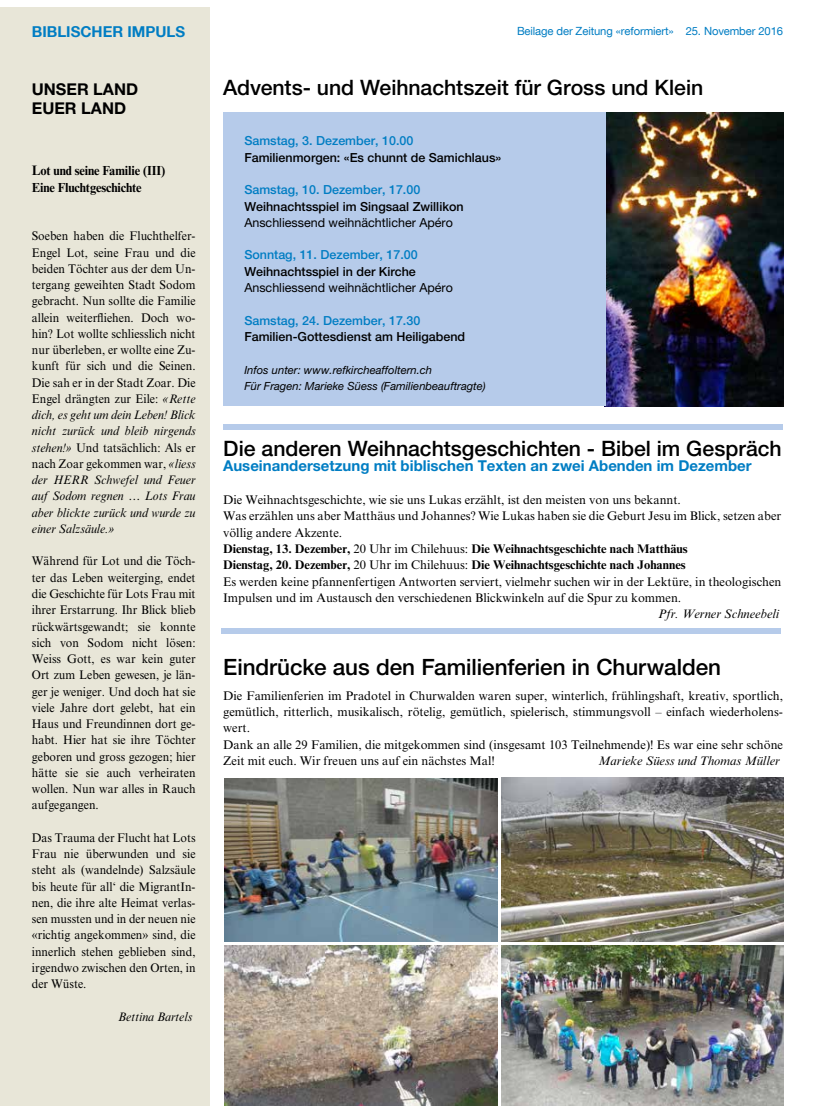
<style>
.page{position:relative;width:815px;height:1106px;background:#fff}
.page>*{position:absolute;margin:0;border:0;box-sizing:border-box;transform-origin:0 0}
.t1{font:500 22.5px "Helvetica Neue LT Pro";letter-spacing:-.005em;color:#000}
.t2{font:500 21.25px "Helvetica Neue LT Pro";color:#000}
.t3{font:700 16.25px/18.8px "Helvetica Neue LT Pro";color:#000}
.t4{font:700 15px "Helvetica Neue LT Pro";color:#007dc3}
.t5{font:700 15px "Helvetica Neue LT Com";color:#007dc3}
.t6{font:700 13.12px/16.2px "Times NRMT Pro";letter-spacing:-.01em;color:#000;scale:.95 1}
.t7{font:12.5px/16.2px "Times NRMT Pro";color:#000;text-align:justify;scale:.95 1}
.t8{font:12.5px/16.2px "Times NRMT Pro";color:#000}
.t9{font:500 12.5px "Helvetica Neue LT Pro";color:#000}
.t10{font:500 12.5px "Helvetica Neue LT Pro";color:#007dc3}
.t11{font:12.5px "Helvetica Neue LT Pro";color:#000}
.t12{font:italic 12.5px "Times NRMT Pro";color:#000}
.t13{font:italic 12.5px "Times NRMT Pro";color:#000;scale:.95 1}
.t14{font:italic 11.25px/16.2px "Helvetica Neue LT Pro";color:#000}
.t15{font:11.25px "Helvetica Neue LT Com";letter-spacing:-.01em;color:#007dc3}
.s1{font-size:13.75px}
.s2{font-style:italic}
.s3{font-weight:700}
</style>
<div class="page">
<div style="left:0;top:8px;width:209px;height:1098px;background:#e8e6d8"></div>
<div style="left:222px;top:628px;width:559px;height:5px;background:#b6cbea"></div>
<img style="left:606px;top:113px;width:177px;height:293px">
<img style="left:224px;top:778px;width:273px;height:163px">
<div style="left:223px;top:113px;width:383px;height:293px;background:#b6cbea"></div>
<img style="left:501px;top:945px;width:282px;height:161px">
<img style="left:501px;top:777px;width:282px;height:164px">
<img style="left:224px;top:945px;width:273px;height:161px">
<div style="left:223px;top:425px;width:560px;height:5px;background:#b6cbea"></div>
<p class="t5" style="left:32px;top:23px;width:155px">BIBLISCHER IMPULS</p>
<h3 class="t3" style="left:32px;top:80px;width:108px">UNSER LAND<br>EUER LAND</h3>
<p class="t6" style="left:32px;top:163px;width:142px"><span class="s1">L</span>ot und seine Familie (III)<br>Eine Fluchtgeschichte</p>
<p class="t7" style="left:32px;top:229px;width:174px">Soeben haben die Fluchthelfer-Engel Lot, seine Frau und die beiden Töchter aus der dem Un&shy;tergang geweihten Stadt Sodom gebracht. Nun sollte die Familie allein weiterfliehen. Doch wo&shy;hin? Lot wollte schliesslich nicht nur überleben, er wollte eine Zu&shy;kunft für sich und die Seinen.<br>Die sah er in der Stadt Zoar. Die Engel drängten zur Eile: <span class="s2">«Rette dich, es geht um dein Leben! Blick nicht zurück und bleib nirgends stehen!»</span> Und tatsächlich: Als er nach Zoar gekommen war, <span class="s2">«liess der HERR Schwefel und Feuer auf Sodom regnen … Lots Frau aber blickte zurück und wurde zu einer Salzsäule.»</span></p>
<p class="t7" style="left:32px;top:554px;width:174px">Während für Lot und die Töch&shy;ter das Leben weiterging, endet die Geschichte für Lots Frau mit ihrer Erstarrung. Ihr Blick blieb rückwärtsgewandt; sie konnte sich von Sodom nicht lösen:<br>Weiss Gott, es war kein guter Ort zum Leben gewesen, je län&shy;ger je weniger. Und doch hat sie viele Jahre dort gelebt, hat ein Haus und Freundinnen dort ge&shy;habt. Hier hat sie ihre Töchter geboren und gross gezogen; hier hätte sie sie auch verheiraten wollen. Nun war alles in Rauch aufgegangen.</p>
<p class="t7" style="left:32px;top:830px;width:174px">Das Trauma der Flucht hat Lots Frau nie überwunden und sie steht als (wandelnde) Salzsäule bis heute für all‘ die MigrantIn&shy;nen, die ihre alte Heimat verlas&shy;sen mussten und in der neuen nie «richtig angekommen» sind, die innerlich stehen geblieben sind, irgendwo zwischen den Orten, in der Wüste.</p>
<p class="t13" style="left:118px;top:1009px;width:80px">Bettina Bartels</p>
<p class="t15" style="left:517px;top:24px;width:268px">Beilage der Zeitung «reformiert» 25. November 2016</p>
<h2 class="t2" style="left:223px;top:75px;width:482px">Advents- und Weihnachtszeit für Gross und Klein</h2>
<p class="t10" style="left:244px;top:133px;width:171px">Samstag, 3. Dezember, 10.00</p>
<p class="t9" style="left:244px;top:150px;width:259px">Familienmorgen: «Es chunnt de Samichlaus»</p>
<p class="t10" style="left:244px;top:182px;width:177px">Samstag, 10. Dezember, 17.00</p>
<p class="t9" style="left:244px;top:199px;width:221px">Weihnachtsspiel im Singsaal Zwillikon</p>
<p class="t11" style="left:244px;top:215px;width:210px">Anschliessend weihnächtlicher Apéro</p>
<p class="t10" style="left:244px;top:247px;width:175px">Sonntag, 11. Dezember, 17.00</p>
<p class="t9" style="left:244px;top:264px;width:173px">Weihnachtsspiel in der Kirche</p>
<p class="t11" style="left:244px;top:280px;width:210px">Anschliessend weihnächtlicher Apéro</p>
<p class="t10" style="left:244px;top:313px;width:177px">Samstag, 24. Dezember, 17.30</p>
<p class="t9" style="left:244px;top:329px;width:222px">Familien-Gottesdienst am Heiligabend</p>
<p class="t14" style="left:244px;top:361px;width:243px">Infos unter: www.refkircheaffoltern.ch<br>Für Fragen: Marieke Süess (Familienbeauftragte)</p>
<h2 class="t2" style="left:223px;top:435px;width:560px">Die anderen Weihnachtsgeschichten - Bibel im Gespräch</h2>
<p class="t4" style="left:223px;top:456px;width:530px">Auseinandersetzung mit biblischen Texten an zwei Abenden im Dezember</p>
<p class="t8" style="left:223px;top:492px;width:560px">Die Weihnachtsgeschichte, wie sie uns Lukas erzählt, ist den meisten von uns bekannt.<br>Was erzählen uns aber Matthäus und Johannes? Wie Lukas haben sie die Geburt Jesu im Blick, setzen aber völlig andere Akzente.<br><span class="s3">Dienstag, 13. Dezember,</span> 20 Uhr im Chilehuus: <span class="s3">Die Weihnachtsgeschichte nach Matthäus<br>Dienstag, 20. Dezember,</span> 20 Uhr im Chilehuus: <span class="s3">Die Weihnachtsgeschichte nach Johannes<br></span>Es werden keine pfannenfertigen Antworten serviert, vielmehr suchen wir in der Lektüre, in theologischen Impulsen und im Austausch den verschiedenen Blickwinkeln auf die Spur zu kommen.</p>
<p class="t12" style="left:658px;top:606px;width:123px">Pfr. Werner Schneebeli</p>
<h1 class="t1" style="left:223px;top:653px;width:499px">Eindrücke aus den Familienferien in Churwalden</h1>
<p class="t8" style="left:223px;top:688px;width:561px">Die Familienferien im Pradotel in Churwalden waren super, winterlich, frühlingshaft, kreativ, sportlich, gemütlich, ritterlich, musikalisch, rötelig, gemütlich, spielerisch, stimmungsvoll – einfach wiederholens&shy;wert.<br>Dank an alle 29 Familien, die mitgekommen sind (insgesamt 103 Teilnehmende)! Es war eine sehr schöne Zeit mit euch. Wir freuen uns auf ein nächstes Mal!</p>
<p class="t12" style="left:598px;top:753px;width:183px">Marieke Süess und Thomas Müller</p>
</div>
